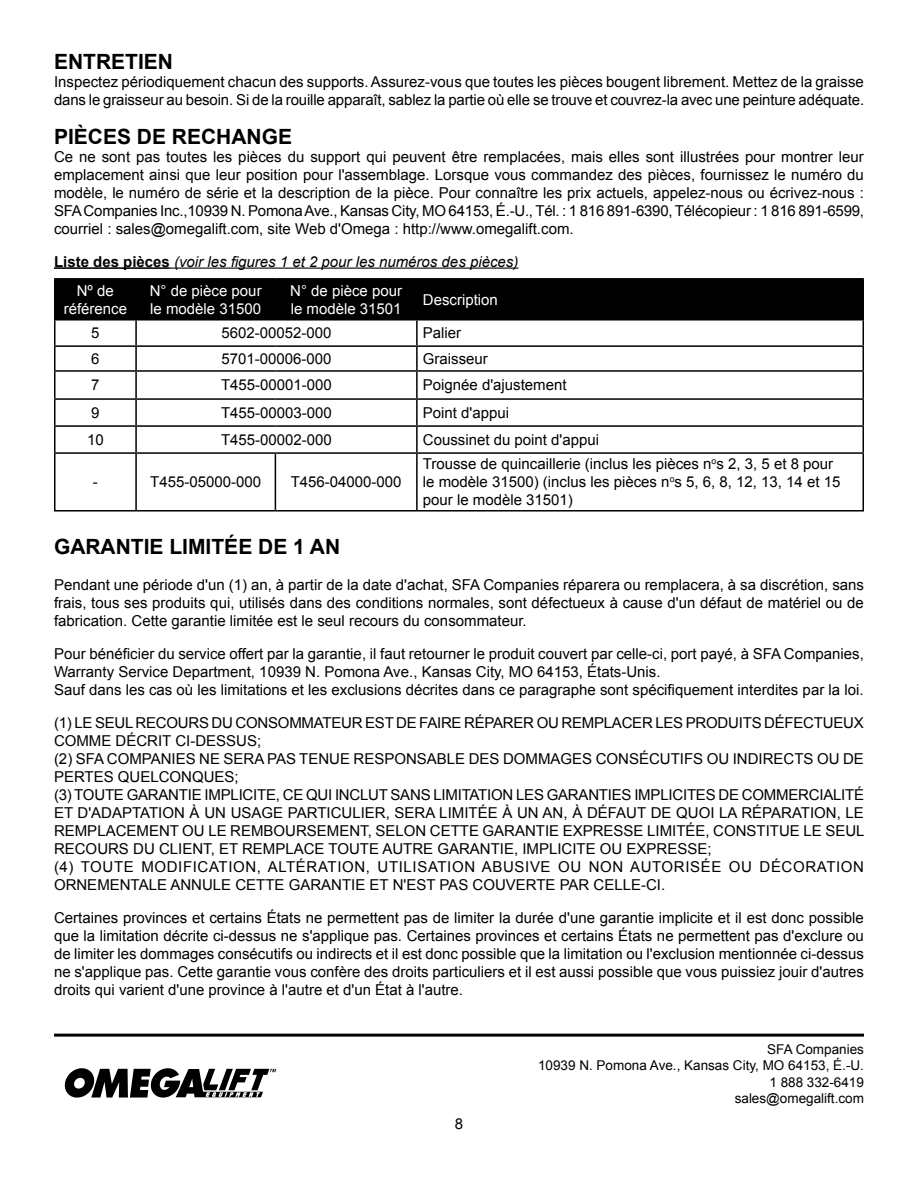
<style>
.page{position:relative;width:918px;height:1188px;background:#fff}
.page>*{position:absolute;margin:0;border:0;box-sizing:border-box;transform-origin:0 0}
.t1{font:700 21px "Arial";color:#000}
.t2{font:15px/18px "Arial";color:#000}
.t3{font:15px/18px "Arial";color:#fff}
.t4{font:italic 15px/29.2px "Arial";color:#000}
.t5{font:13.5px/16.2px "Arial";color:#000;text-align:right}
.s1{font-weight:700;font-style:normal}
.s2{font-style:normal;color:#fff}
</style>
<div class="page">
<hr style="left:54px;top:267px;width:116px;height:2px;background:#000">
<hr style="left:170px;top:268px;width:348px;height:1px;background:#000">
<div style="left:56px;top:280px;width:806px;height:39px;background:#000"></div>
<hr style="left:54px;top:278px;width:82px;height:2px;background:#000">
<hr style="left:54px;top:280px;width:2px;height:39px;background:#000">
<hr style="left:136px;top:278px;width:139px;height:2px;background:#000">
<hr style="left:135px;top:280px;width:2px;height:39px;background:#000">
<hr style="left:275px;top:278px;width:142px;height:2px;background:#000">
<hr style="left:275px;top:280px;width:1px;height:39px;background:#000">
<hr style="left:417px;top:278px;width:447px;height:2px;background:#000">
<hr style="left:416px;top:280px;width:2px;height:39px;background:#000">
<hr style="left:862px;top:280px;width:2px;height:39px;background:#000">
<hr style="left:54px;top:319px;width:82px;height:2px;background:#000">
<hr style="left:54px;top:321px;width:2px;height:24px;background:#000">
<hr style="left:136px;top:319px;width:139px;height:2px;background:#000">
<hr style="left:135px;top:321px;width:2px;height:24px;background:#000">
<hr style="left:275px;top:319px;width:142px;height:2px;background:#000">
<hr style="left:417px;top:319px;width:447px;height:2px;background:#000">
<hr style="left:416px;top:321px;width:2px;height:24px;background:#000">
<hr style="left:862px;top:321px;width:2px;height:24px;background:#000">
<hr style="left:54px;top:345px;width:82px;height:2px;background:#000">
<hr style="left:54px;top:347px;width:2px;height:23px;background:#000">
<hr style="left:136px;top:345px;width:139px;height:2px;background:#000">
<hr style="left:135px;top:347px;width:2px;height:23px;background:#000">
<hr style="left:275px;top:345px;width:142px;height:2px;background:#000">
<hr style="left:417px;top:345px;width:447px;height:2px;background:#000">
<hr style="left:416px;top:347px;width:2px;height:23px;background:#000">
<hr style="left:862px;top:347px;width:2px;height:23px;background:#000">
<hr style="left:54px;top:370px;width:82px;height:2px;background:#000">
<hr style="left:54px;top:372px;width:2px;height:26px;background:#000">
<hr style="left:136px;top:370px;width:139px;height:2px;background:#000">
<hr style="left:135px;top:372px;width:2px;height:26px;background:#000">
<hr style="left:275px;top:370px;width:142px;height:2px;background:#000">
<hr style="left:417px;top:370px;width:447px;height:2px;background:#000">
<hr style="left:416px;top:372px;width:2px;height:26px;background:#000">
<hr style="left:862px;top:372px;width:2px;height:26px;background:#000">
<hr style="left:54px;top:398px;width:82px;height:2px;background:#000">
<hr style="left:54px;top:400px;width:2px;height:25px;background:#000">
<hr style="left:136px;top:398px;width:139px;height:2px;background:#000">
<hr style="left:135px;top:400px;width:2px;height:25px;background:#000">
<hr style="left:275px;top:398px;width:142px;height:2px;background:#000">
<hr style="left:417px;top:398px;width:447px;height:2px;background:#000">
<hr style="left:416px;top:400px;width:2px;height:25px;background:#000">
<hr style="left:862px;top:400px;width:2px;height:25px;background:#000">
<hr style="left:54px;top:425px;width:82px;height:2px;background:#000">
<hr style="left:54px;top:427px;width:2px;height:25px;background:#000">
<hr style="left:136px;top:425px;width:139px;height:2px;background:#000">
<hr style="left:135px;top:427px;width:2px;height:25px;background:#000">
<hr style="left:275px;top:425px;width:142px;height:2px;background:#000">
<hr style="left:417px;top:425px;width:447px;height:2px;background:#000">
<hr style="left:416px;top:427px;width:2px;height:25px;background:#000">
<hr style="left:862px;top:427px;width:2px;height:25px;background:#000">
<hr style="left:54px;top:452px;width:82px;height:2px;background:#000">
<hr style="left:54px;top:454px;width:2px;height:56px;background:#000">
<hr style="left:136px;top:452px;width:139px;height:2px;background:#000">
<hr style="left:135px;top:454px;width:2px;height:56px;background:#000">
<hr style="left:275px;top:452px;width:142px;height:2px;background:#000">
<hr style="left:275px;top:454px;width:1px;height:56px;background:#000">
<hr style="left:417px;top:452px;width:447px;height:2px;background:#000">
<hr style="left:416px;top:454px;width:2px;height:56px;background:#000">
<hr style="left:862px;top:454px;width:2px;height:56px;background:#000">
<hr style="left:54px;top:510px;width:82px;height:2px;background:#000">
<hr style="left:136px;top:510px;width:139px;height:2px;background:#000">
<hr style="left:275px;top:510px;width:142px;height:2px;background:#000">
<hr style="left:417px;top:510px;width:447px;height:2px;background:#000">
<hr style="left:54px;top:1034px;width:810px;height:3px;background:#000">
<svg style="left:65px;top:1068px;width:211px;height:30px"></svg>
<h1 class="t1" style="left:54px;top:48px;width:121px">ENTRETIEN</h1>
<p class="t2" style="left:54px;top:73px;width:812px">Inspectez périodiquement chacun des supports. Assurez-vous que toutes les pièces bougent librement. Mettez de la graisse dans le graisseur au besoin. Si de la rouille apparaît, sablez la partie où elle se trouve et couvrez-la avec une peinture adéquate.</p>
<h1 class="t1" style="left:54px;top:123px;width:240px">PIÈCES DE RECHANGE</h1>
<p class="t2" style="left:54px;top:148px;width:812px;text-align:justify">Ce ne sont pas toutes les pièces du support qui peuvent être remplacées, mais elles sont illustrées pour montrer leur emplacement ainsi que leur position pour l'assemblage. Lorsque vous commandez des pièces, fournissez le numéro du modèle, le numéro de série et la description de la pièce. Pour connaître les prix actuels, appelez-nous ou écrivez-nous :<br>SFA Companies Inc.,10939 N. Pomona Ave., Kansas City, MO 64153, É.-U., Tél. : 1 816 891-6390, Télécopieur : 1 816 891-6599, courriel : sales@omegalift.com, site Web d'Omega : http://www.omegalift.com.</p>
<p class="t4" style="left:77px;top:247px;width:443px;text-indent:-23px"><span class="s1">Liste des pièces</span> (voir les figures 1 et 2 pour les numéros des pièces)<br><span class="s2">Nº de</span></p>
<p class="t3" style="left:64px;top:300px;width:65px">référence</p>
<p class="t3" style="left:150px;top:282px;width:113px">N° de pièce pour le modèle 31500</p>
<p class="t3" style="left:290px;top:282px;width:113px">N° de pièce pour le modèle 31501</p>
<p class="t3" style="left:423px;top:291px;width:77px">Description</p>
<p class="t2" style="left:91px;top:324px;width:10px">5</p>
<p class="t2" style="left:221px;top:324px;width:112px">5602-00052-000</p>
<p class="t2" style="left:423px;top:324px;width:40px">Palier</p>
<p class="t2" style="left:91px;top:350px;width:10px">6</p>
<p class="t2" style="left:221px;top:350px;width:112px">5701-00006-000</p>
<p class="t2" style="left:423px;top:350px;width:67px">Graisseur</p>
<p class="t2" style="left:91px;top:376px;width:10px">7</p>
<p class="t2" style="left:221px;top:376px;width:112px">T455-00001-000</p>
<p class="t2" style="left:423px;top:376px;width:145px">Poignée d'ajustement</p>
<p class="t2" style="left:91px;top:404px;width:10px">9</p>
<p class="t2" style="left:221px;top:404px;width:112px">T455-00003-000</p>
<p class="t2" style="left:423px;top:404px;width:88px">Point d'appui</p>
<p class="t2" style="left:87px;top:431px;width:18px">10</p>
<p class="t2" style="left:221px;top:431px;width:112px">T455-00002-000</p>
<p class="t2" style="left:423px;top:431px;width:178px">Coussinet du point d'appui</p>
<p class="t2" style="left:93px;top:473px;width:6px">-</p>
<p class="t2" style="left:150px;top:473px;width:112px">T455-05000-000</p>
<p class="t2" style="left:291px;top:473px;width:112px">T456-04000-000</p>
<p class="t2" style="left:423px;top:455px;width:419px">Trousse de quincaillerie (inclus les pièces n<sup>o</sup>s 2, 3, 5 et 8 pour le modèle 31500) (inclus les pièces n<sup>o</sup>s 5, 6, 8, 12, 13, 14 et 15 pour le modèle 31501)</p>
<h1 class="t1" style="left:54px;top:533px;width:288px">GARANTIE LIMITÉE DE 1 AN</h1>
<p class="t2" style="left:54px;top:576px;width:812px;text-align:justify">Pendant une période d'un (1) an, à partir de la date d'achat, SFA Companies réparera ou remplacera, à sa discrétion, sans frais, tous ses produits qui, utilisés dans des conditions normales, sont défectueux à cause d'un défaut de matériel ou de fabrication. Cette garantie limitée est le seul recours du consommateur.</p>
<p class="t2" style="left:54px;top:645px;width:811px">Pour bénéficier du service offert par la garantie, il faut retourner le produit couvert par celle-ci, port payé, à SFA Companies,<br>Warranty Service Department, 10939 N. Pomona Ave., Kansas City, MO 64153, États-Unis.<br>Sauf dans les cas où les limitations et les exclusions décrites dans ce paragraphe sont spécifiquement interdites par la loi.</p>
<p class="t2" style="left:54px;top:714px;width:812px">(1) LE SEUL RECOURS DU CONSOMMATEUR EST DE FAIRE RÉPARER OU REMPLACER LES PRODUITS DÉFECTUEUX COMME DÉCRIT CI-DESSUS;<br>(2) SFA COMPANIES NE SERA PAS TENUE RESPONSABLE DES DOMMAGES CONSÉCUTIFS OU INDIRECTS OU DE PERTES QUELCONQUES;<br>(3) TOUTE GARANTIE IMPLICITE, CE QUI INCLUT SANS LIMITATION LES GARANTIES IMPLICITES DE COMMERCIALITÉ ET D'ADAPTATION À UN USAGE PARTICULIER, SERA LIMITÉE À UN AN, À DÉFAUT DE QUOI LA RÉPARATION, LE REMPLACEMENT OU LE REMBOURSEMENT, SELON CETTE GARANTIE EXPRESSE LIMITÉE, CONSTITUE LE SEUL RECOURS DU CLIENT, ET REMPLACE TOUTE AUTRE GARANTIE, IMPLICITE OU EXPRESSE;<br>(4) TOUTE MODIFICATION, ALTÉRATION, UTILISATION ABUSIVE OU NON AUTORISÉE OU DÉCORATION ORNEMENTALE ANNULE CETTE GARANTIE ET N'EST PAS COUVERTE PAR CELLE-CI.</p>
<p class="t2" style="left:54px;top:909px;width:812px;text-align:justify">Certaines provinces et certains États ne permettent pas de limiter la durée d'une garantie implicite et il est donc possible que la limitation décrite ci-dessus ne s'applique pas. Certaines provinces et certains États ne permettent pas d'exclure ou de limiter les dommages consécutifs ou indirects et il est donc possible que la limitation ou l'exclusion mentionnée ci-dessus ne s'applique pas. Cette garantie vous confère des droits particuliers et il est aussi possible que vous puissiez jouir d'autres droits qui varient d'une province à l'autre et d'un État à l'autre.</p>
<p class="t2" style="left:455px;top:1115px;width:10px">8</p>
<p class="t5" style="left:538px;top:1042px;width:327px">SFA Companies<br>10939 N. Pomona Ave., Kansas City, MO 64153, É.-U.<br>1 888 332-6419<br>sales@omegalift.com</p>
</div>
